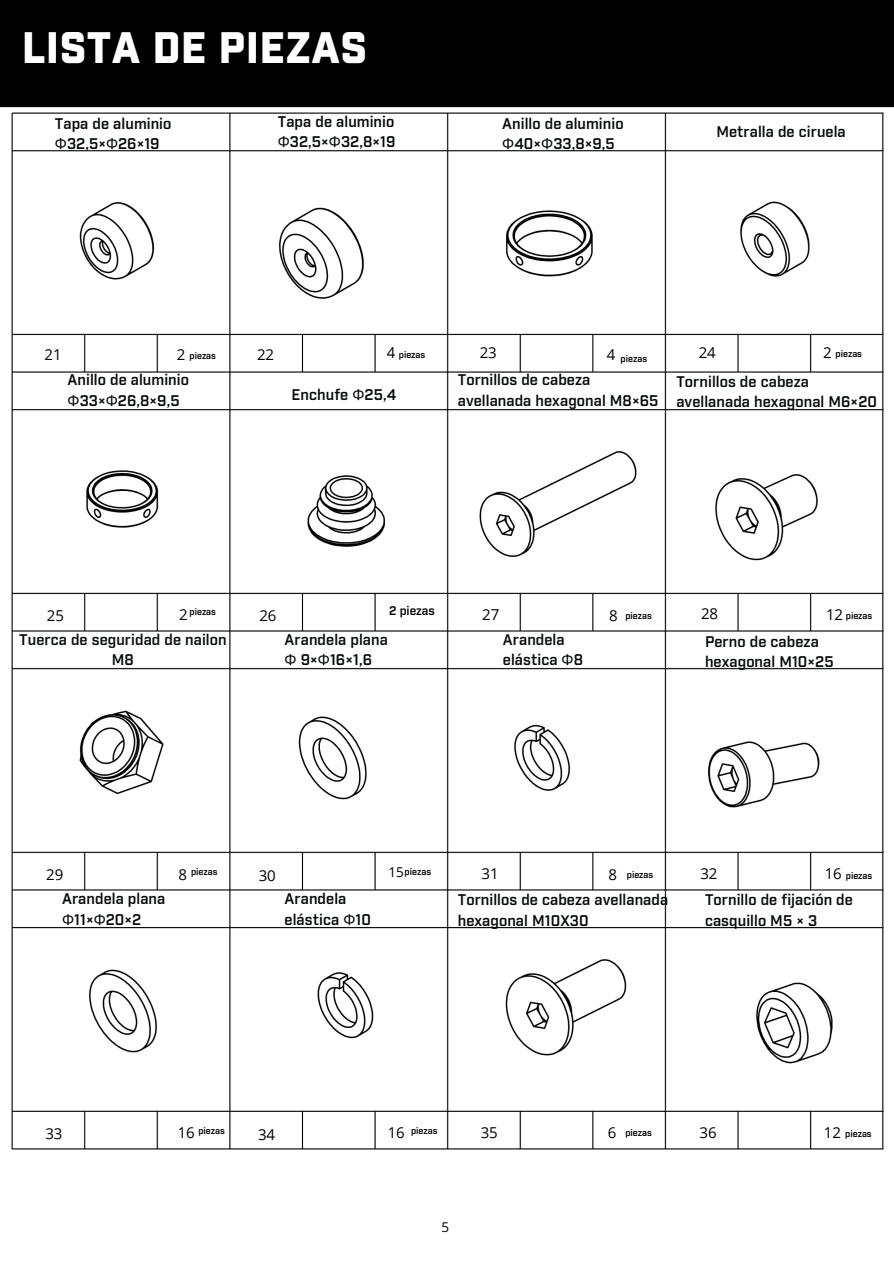
<style>
.page{position:relative;width:894px;height:1264px;background:#fff}
.page>*{position:absolute;margin:0;border:0;box-sizing:border-box;transform-origin:0 0}
.t1{font:900 42.75px "Industry";letter-spacing:.01em;color:#fff}
.t2{font:600 15px/20.2px "Industry";letter-spacing:.005em;color:#050a0a}
.t3{font:15px "Open Sans";letter-spacing:-.01em;color:#000}
.t4{font:13.5px "Open Sans";color:#000}
.t5{font:600 12.15px "Industry";color:#000}
.t6{font:600 9.15px "Industry";color:#000}
.s1{font-family:"Noto Sans";font-weight:400}
</style>
<div class="page">
<img style="left:0;top:0;width:893px;height:1150px">
<p class="t1" style="left:22px;top:30px;width:347px">LISTA DE PIEZAS</p>
<p class="t2" style="left:55px;top:114px;width:118px">Tapa de aluminio<br><span class="s1">Φ</span>32,5×<span class="s1">Φ</span>26×19</p>
<p class="t2" style="left:278px;top:113px;width:119px">Tapa de aluminio<br><span class="s1">Φ</span>32,5×<span class="s1">Φ</span>32,8×19</p>
<p class="t2" style="left:502px;top:114px;width:123px">Anillo de aluminio<br><span class="s1">Φ</span>40×<span class="s1">Φ</span>33,8×9,5</p>
<p class="t2" style="left:716px;top:123px;width:131px">Metralla de ciruela</p>
<h1 class="t3" style="left:45px;top:344px;width:18px">21</h1>
<p class="t3" style="left:479px;top:342px;width:18px">23</p>
<p class="t3" style="left:386px;top:342px;width:10px">4</p>
<h2 class="t3" style="left:177px;top:344px;width:10px">2</h2>
<p class="t3" style="left:606px;top:344px;width:10px">4</p>
<p class="t3" style="left:257px;top:344px;width:18px">22</p>
<p class="t6" style="left:399px;top:350px;width:28px">piezas</p>
<p class="t6" style="left:189px;top:352px;width:28px">piezas</p>
<p class="t6" style="left:620px;top:354px;width:28px">piezas</p>
<p class="t2" style="left:68px;top:371px;width:123px">Anillo de aluminio<br><span class="s1">Φ</span>33×<span class="s1">Φ</span>26,8×9,5</p>
<p class="t2" style="left:291px;top:385px;width:106px">Enchufe <span class="s1">Φ</span>25,4</p>
<h2 class="t2" style="left:457px;top:371px;width:202px">Tornillos de cabeza avellanada hexagonal M8×65</h2>
<p class="t3" style="left:698px;top:342px;width:18px">24</p>
<h2 class="t3" style="left:822px;top:342px;width:10px">2</h2>
<p class="t6" style="left:835px;top:350px;width:28px">piezas</p>
<p class="t2" style="left:676px;top:372px;width:202px">Tornillos de cabeza avellanada hexagonal M6×20</p>
<h2 class="t3" style="left:47px;top:604px;width:18px">25</h2>
<p class="t6" style="left:189px;top:607px;width:28px">piezas</p>
<p class="t3" style="left:179px;top:603px;width:10px">2</p>
<p class="t3" style="left:259px;top:605px;width:18px">26</p>
<p class="t5" style="left:389px;top:605px;width:47px">2 piezas</p>
<p class="t3" style="left:482px;top:603px;width:18px">27</p>
<h2 class="t3" style="left:609px;top:604px;width:10px">8</h2>
<p class="t6" style="left:625px;top:611px;width:28px">piezas</p>
<p class="t3" style="left:700px;top:603px;width:18px">28</p>
<p class="t3" style="left:825px;top:603px;width:18px">12</p>
<p class="t6" style="left:845px;top:611px;width:28px">piezas</p>
<p class="t2" style="left:19px;top:630px;width:209px;text-align:center">Tuerca de seguridad de nailon<br>M8</p>
<p class="t2" style="left:284px;top:630px;width:105px">Arandela plana<br><span class="s1">Φ</span> 9×<span class="s1">Φ</span>16×1,6</p>
<p class="t2" style="left:502px;top:630px;width:82px">Arandela elástica <span class="s1">Φ</span>8</p>
<p class="t2" style="left:704px;top:632px;width:130px">Perno de cabeza hexagonal M10×25</p>
<h2 class="t3" style="left:46px;top:864px;width:18px">29</h2>
<h2 class="t2" style="left:62px;top:889px;width:105px">Arandela plana<br><span class="s1">Φ</span>11×<span class="s1">Φ</span>20×2</h2>
<p class="t6" style="left:191px;top:868px;width:28px">piezas</p>
<h2 class="t3" style="left:178px;top:864px;width:10px">8</h2>
<p class="t3" style="left:259px;top:864px;width:18px">30</p>
<h2 class="t2" style="left:284px;top:889px;width:88px">Arandela elástica <span class="s1">Φ</span>10</h2>
<h2 class="t6" style="left:404px;top:867px;width:28px">piezas</h2>
<h2 class="t4" style="left:388px;top:863px;width:17px">15</h2>
<p class="t3" style="left:481px;top:863px;width:18px">31</p>
<p class="t3" style="left:608px;top:864px;width:10px">8</p>
<p class="t6" style="left:626px;top:871px;width:28px">piezas</p>
<p class="t2" style="left:457px;top:891px;width:212px">Tornillos de cabeza avellanada hexagonal M10X30</p>
<h2 class="t3" style="left:700px;top:862px;width:18px">32</h2>
<h2 class="t3" style="left:824px;top:863px;width:18px">16</h2>
<p class="t6" style="left:845px;top:871px;width:28px">piezas</p>
<p class="t2" style="left:704px;top:891px;width:149px">Tornillo de fijación de casquillo M5 × 3</p>
<p class="t3" style="left:45px;top:1122px;width:18px">33</p>
<p class="t6" style="left:198px;top:1126px;width:28px">piezas</p>
<p class="t3" style="left:178px;top:1122px;width:18px">16</p>
<h2 class="t3" style="left:258px;top:1123px;width:18px">34</h2>
<p class="t6" style="left:411px;top:1126px;width:28px">piezas</p>
<p class="t3" style="left:387px;top:1121px;width:18px">16</p>
<p class="t3" style="left:480px;top:1122px;width:18px">35</p>
<p class="t4" style="left:441px;top:1217px;width:9px">5</p>
<h2 class="t3" style="left:607px;top:1121px;width:10px">6</h2>
<p class="t6" style="left:625px;top:1128px;width:28px">piezas</p>
<p class="t3" style="left:699px;top:1121px;width:18px">36</p>
<h3 class="t3" style="left:823px;top:1121px;width:18px">12</h3>
<h2 class="t6" style="left:845px;top:1129px;width:28px">piezas</h2>
</div>
